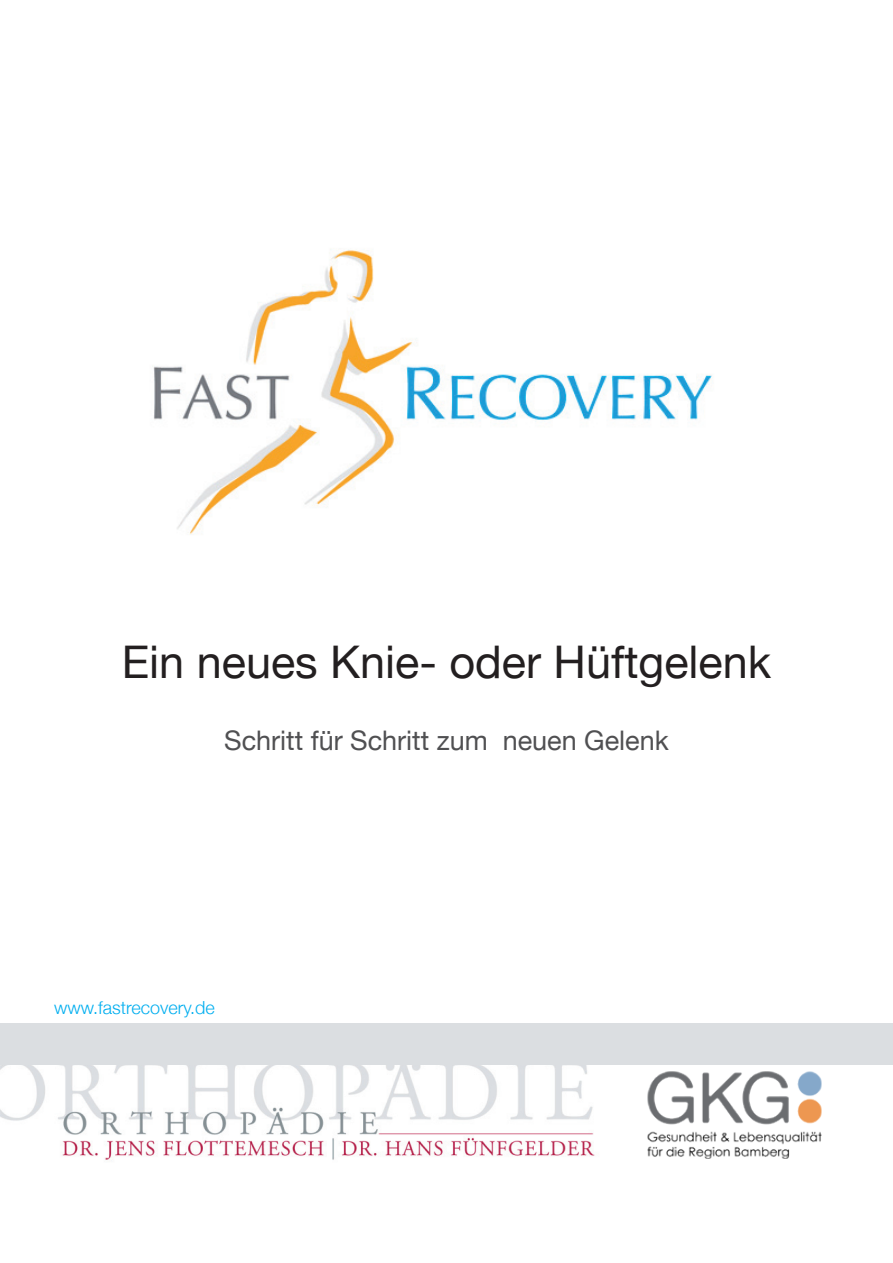
<style>
.page{position:relative;width:893px;height:1263px;background:#fff}
.page>*{position:absolute;margin:0;border:0;box-sizing:border-box;transform-origin:0 0}
.t1{font:45px "Helvetica Neue";color:#231f20}
.t2{font:27px "Helvetica Neue";color:#505052}
.t3{font:300 18px "Helvetica Neue";color:#00aeef}
</style>
<div class="page">
<img style="left:153px;top:250px;width:559px;height:285px">
<img style="left:647px;top:1071px;width:175px;height:88px">
<img style="left:0;top:1065px;width:595px;height:95px">
<div style="left:0;top:1024px;width:893px;height:41px;background:#dbdee1"></div>
<h1 class="t1" style="left:122px;top:630px;width:651px">Ein neues Knie- oder Hüftgelenk</h1>
<p class="t2" style="left:224px;top:721px;width:446px">Schritt für Schritt zum neuen Gelenk</p>
<p class="t3" style="left:54px;top:993px;width:162px">www.fastrecovery.de</p>
</div>
